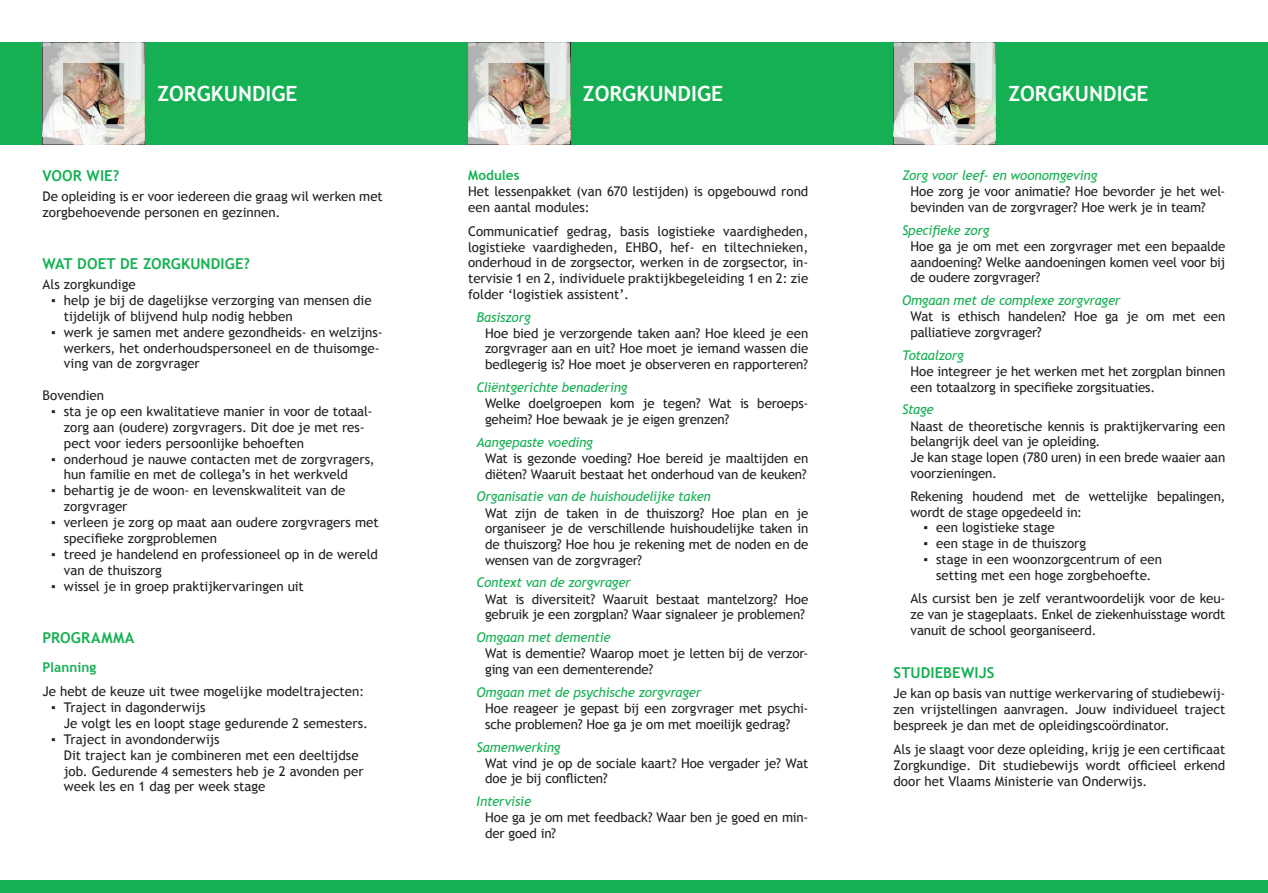
<style>
.page{position:relative;width:1268px;height:893px;background:#fff}
.page>*{position:absolute;margin:0;border:0;box-sizing:border-box;transform-origin:0 0}
.hoofdtitel{font:700 21px "Trebuchet MS";color:#fff}
.titeltje{font:700 15px "Trebuchet MS";letter-spacing:.005em;color:#15b053}
.titeltje-2{font:700 15px "Trebuchet MS";letter-spacing:.03em;color:#15b053}
.subtitel{font:700 13.5px "Trebuchet MS";letter-spacing:.005em;color:#15b053}
.module_tekst{font:13.35px/15.8px "Trebuchet MS";letter-spacing:-.01em;color:#231f20}
.platte_tekst_met_mar{font:13.35px/15.9px "Trebuchet MS";color:#231f20}
.platte_tekst{font:13.35px/15.8px "Trebuchet MS";color:#231f20}
.modulenaam{font:italic 13.35px "Trebuchet MS";letter-spacing:-.015em;color:#15b053}
</style>
<div class="page">
<div style="left:0;top:880px;width:1267px;height:13px;background:#15b053"></div>
<div style="left:0;top:43px;width:1267px;height:102px;background:#15b053"></div>
<img style="left:43px;top:43px;width:102px;height:102px">
<img style="left:468px;top:43px;width:102px;height:102px">
<img style="left:893px;top:43px;width:102px;height:102px">
<p class="hoofdtitel" style="left:157px;top:81px;width:142px">ZORGKUNDIGE</p>
<p class="hoofdtitel" style="left:583px;top:81px;width:142px">ZORGKUNDIGE</p>
<p class="hoofdtitel" style="left:1008px;top:81px;width:142px">ZORGKUNDIGE</p>
<p class="titeltje" style="left:43px;top:166px;width:78px">VOOR WIE?</p>
<p class="platte_tekst" style="left:43px;top:189px;width:342px">De opleiding is er voor iedereen die graag wil werken met zorgbehoevende personen en gezinnen.</p>
<p class="titeltje" style="left:43px;top:254px;width:209px">WAT DOET DE ZORGKUNDIGE?</p>
<p class="platte_tekst" style="left:43px;top:276px;width:95px">Als zorgkundige</p>
<p class="platte_tekst_met_mar" style="left:64px;top:292px;width:309px;text-indent:-13px">▪ help je bij de dagelijkse verzorging van mensen die tijdelijk of blijvend hulp nodig hebben</p>
<p class="platte_tekst_met_mar" style="left:64px;top:324px;width:320px;text-indent:-13px">▪ werk je samen met andere gezondheids- en welzijns&shy;werkers, het onderhoudspersoneel en de thuisomge&shy;ving van de zorgvrager</p>
<p class="platte_tekst" style="left:43px;top:387px;width:63px">Bovendien</p>
<p class="platte_tekst_met_mar" style="left:64px;top:403px;width:310px;text-indent:-13px">▪ sta je op een kwalitatieve manier in voor de totaal&shy;zorg aan (oudere) zorgvragers. Dit doe je met res&shy;pect voor ieders persoonlijke behoeften</p>
<p class="platte_tekst_met_mar" style="left:64px;top:451px;width:312px;text-indent:-13px">▪ onderhoud je nauwe contacten met de zorgvragers, hun familie en met de collega’s in het werkveld</p>
<p class="platte_tekst_met_mar" style="left:64px;top:483px;width:283px;text-indent:-13px">▪ behartig je de woon- en levenskwaliteit van de zorgvrager</p>
<p class="platte_tekst_met_mar" style="left:64px;top:515px;width:316px;text-indent:-13px">▪ verleen je zorg op maat aan oudere zorgvragers met specifieke zorgproblemen</p>
<p class="platte_tekst_met_mar" style="left:64px;top:546px;width:315px;text-indent:-13px">▪ treed je handelend en professioneel op in de wereld van de thuiszorg</p>
<p class="platte_tekst_met_mar" style="left:51px;top:578px;width:254px">▪ wissel je in groep praktijkervaringen uit</p>
<p class="titeltje-2" style="left:43px;top:628px;width:93px">PROGRAMMA</p>
<p class="subtitel" style="left:43px;top:658px;width:55px">Planning</p>
<p class="platte_tekst_met_mar" style="left:43px;top:683px;width:323px">Je hebt de keuze uit twee mogelijke modeltrajecten:</p>
<p class="platte_tekst_met_mar" style="left:64px;top:699px;width:305px;text-indent:-13px">▪ Traject in dagonderwijs<br>Je volgt les en loopt stage gedurende 2 semesters.</p>
<p class="platte_tekst_met_mar" style="left:64px;top:731px;width:301px;text-indent:-13px">▪ Traject in avondonderwijs<br>Dit traject kan je combineren met een deeltijdse job. Gedurende 4 semesters heb je 2 avonden per week les en 1 dag per week stage</p>
<p class="subtitel" style="left:468px;top:167px;width:53px">Modules</p>
<p class="platte_tekst" style="left:468px;top:183px;width:342px">Het lessenpakket (van 670 lestijden) is opgebouwd rond een aantal modules:</p>
<p class="platte_tekst_met_mar" style="left:468px;top:223px;width:342px;text-align:justify">Communicatief gedrag, basis logistieke vaardigheden, logistieke vaardigheden, EHBO, hef- en tiltechnieken, onderhoud in de zorgsector, werken in de zorgsector, in&shy;tervisie 1 en 2, individuele praktijkbegeleiding 1 en 2: zie folder ‘logistiek assistent’.</p>
<p class="modulenaam" style="left:476px;top:309px;width:56px">Basiszorg</p>
<p class="module_tekst" style="left:485px;top:325px;width:325px;text-align:justify">Hoe bied je verzorgende taken aan? Hoe kleed je een zorgvrager aan en uit? Hoe moet je iemand wassen die bedlegerig is? Hoe moet je observeren en rapporteren?</p>
<p class="modulenaam" style="left:476px;top:379px;width:152px">Cliëntgerichte benadering</p>
<p class="module_tekst" style="left:485px;top:396px;width:325px">Welke doelgroepen kom je tegen? Wat is beroeps&shy;geheim? Hoe bewaak je je eigen grenzen?</p>
<p class="modulenaam" style="left:476px;top:434px;width:118px">Aangepaste voeding</p>
<p class="module_tekst" style="left:485px;top:450px;width:325px">Wat is gezonde voeding? Hoe bereid je maaltijden en diëten? Waaruit bestaat het onderhoud van de keuken?</p>
<p class="modulenaam" style="left:476px;top:489px;width:236px">Organisatie van de huishoudelijke taken</p>
<p class="module_tekst" style="left:485px;top:505px;width:325px;text-align:justify">Wat zijn de taken in de thuiszorg? Hoe plan en je organiseer je de verschillende huishoudelijke taken in de thuiszorg? Hoe hou je rekening met de noden en de wensen van de zorgvrager?</p>
<p class="modulenaam" style="left:476px;top:575px;width:156px">Context van de zorgvrager</p>
<p class="module_tekst" style="left:485px;top:591px;width:325px">Wat is diversiteit? Waaruit bestaat mantelzorg? Hoe gebruik je een zorgplan? Waar signaleer je problemen?</p>
<p class="modulenaam" style="left:476px;top:629px;width:135px">Omgaan met dementie</p>
<p class="module_tekst" style="left:485px;top:646px;width:325px">Wat is dementie? Waarop moet je letten bij de verzor&shy;ging van een dementerende?</p>
<p class="modulenaam" style="left:476px;top:684px;width:226px">Omgaan met de psychische zorgvrager</p>
<p class="module_tekst" style="left:485px;top:701px;width:325px">Hoe reageer je gepast bij een zorgvrager met psychi&shy;sche problemen? Hoe ga je om met moeilijk gedrag?</p>
<p class="modulenaam" style="left:476px;top:739px;width:86px">Samenwerking</p>
<p class="module_tekst" style="left:485px;top:755px;width:325px">Wat vind je op de sociale kaart? Hoe vergader je? Wat doe je bij conflicten?</p>
<p class="modulenaam" style="left:476px;top:793px;width:56px">Intervisie</p>
<p class="module_tekst" style="left:485px;top:810px;width:325px">Hoe ga je om met feedback? Waar ben je goed en min&shy;der goed in?</p>
<p class="modulenaam" style="left:901px;top:167px;width:197px">Zorg voor leef- en woonomgeving</p>
<p class="module_tekst" style="left:910px;top:184px;width:316px">Hoe zorg je voor animatie? Hoe bevorder je het wel&shy;bevinden van de zorgvrager? Hoe werk je in team?</p>
<p class="modulenaam" style="left:901px;top:222px;width:89px">Specifieke zorg</p>
<p class="module_tekst" style="left:910px;top:238px;width:316px;text-align:justify">Hoe ga je om met een zorgvrager met een bepaalde aandoening? Welke aandoeningen komen veel voor bij de oudere zorgvrager?</p>
<p class="modulenaam" style="left:901px;top:292px;width:220px">Omgaan met de complexe zorgvrager</p>
<p class="module_tekst" style="left:910px;top:309px;width:316px">Wat is ethisch handelen? Hoe ga je om met een palliatieve zorgvrager?</p>
<p class="modulenaam" style="left:901px;top:347px;width:63px">Totaalzorg</p>
<p class="module_tekst" style="left:910px;top:363px;width:316px">Hoe integreer je het werken met het zorgplan binnen een totaalzorg in specifieke zorgsituaties.</p>
<p class="modulenaam" style="left:901px;top:402px;width:33px">Stage</p>
<p class="module_tekst" style="left:910px;top:418px;width:316px">Naast de theoretische kennis is praktijkervaring een belangrijk deel van je opleiding.</p>
<p class="module_tekst" style="left:910px;top:450px;width:316px">Je kan stage lopen (780 uren) in een brede waaier aan voorzieningen.</p>
<p class="module_tekst" style="left:910px;top:488px;width:316px">Rekening houdend met de wettelijke bepalingen, wordt de stage opgedeeld in:</p>
<p class="platte_tekst_met_mar" style="left:923px;top:520px;width:133px">▪ een logistieke stage</p>
<p class="platte_tekst_met_mar" style="left:923px;top:536px;width:164px">▪ een stage in de thuiszorg</p>
<p class="platte_tekst_met_mar" style="left:923px;top:552px;width:240px;text-align:center">▪ stage in een woonzorgcentrum of een setting met een hoge zorgbehoefte.</p>
<p class="module_tekst" style="left:910px;top:591px;width:316px;text-align:justify">Als cursist ben je zelf verantwoordelijk voor de keu&shy;ze van je stageplaats. Enkel de ziekenhuisstage wordt vanuit de school georganiseerd.</p>
<p class="titeltje" style="left:893px;top:664px;width:102px">STUDIEBEWIJS</p>
<p class="platte_tekst" style="left:893px;top:686px;width:333px;text-align:justify">Je kan op basis van nuttige werkervaring of studiebewij&shy;zen vrijstellingen aanvragen. Jouw individueel traject bespreek je dan met de opleidingscoördinator.</p>
<p class="platte_tekst_met_mar" style="left:893px;top:742px;width:333px;text-align:justify">Als je slaagt voor deze opleiding, krijg je een certificaat Zorgkundige. Dit studiebewijs wordt officieel erkend door het Vlaams Ministerie van Onderwijs.</p>
</div>
